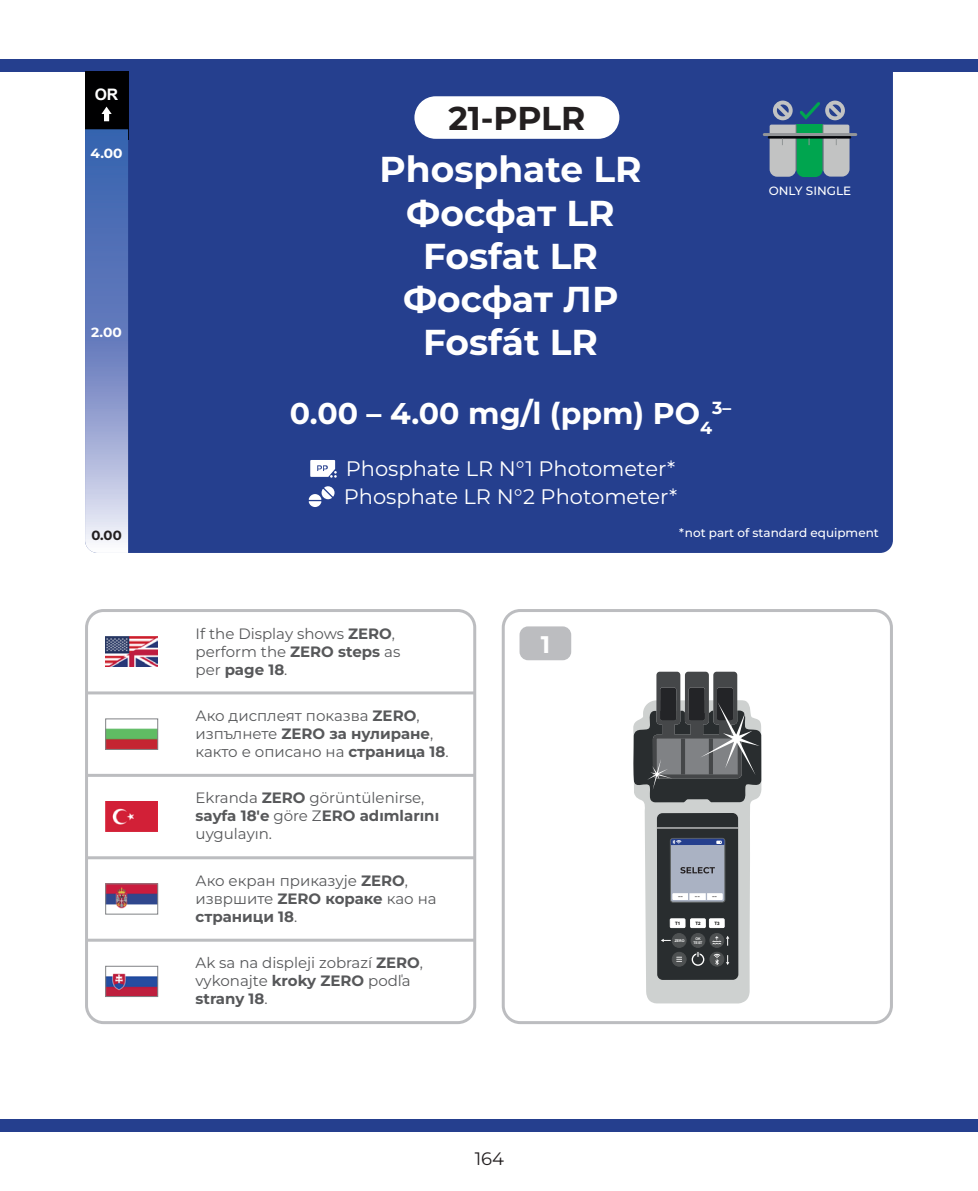
<style>
.page{position:relative;width:978px;height:1191px;background:#fff}
.page>*{position:absolute;margin:0;border:0;box-sizing:border-box;transform-origin:0 0}
.t1{font:700 36px "Montserrat";color:#fff}
.Text{font:700 33px "Montserrat";letter-spacing:-.005em;color:#231f20}
.t2{font:700 30px "Montserrat";color:#fff}
.Text-2{font:700 24px "Montserrat";color:#fff}
.t3{font:21px "Montserrat";color:#fff}
.t4{font:18px "Montserrat";color:#231f20}
.t5{font:700 17.4px "Montserrat";color:#fff}
.t6{font:700 15.9px "Arial";color:#fff}
.Text-3{font:15px/18px "Montserrat";color:#57585a}
.Text-4{font:700 15px "Montserrat";color:#57585a}
.t7{font:700 13.2px "Montserrat";color:#fff;scale:1.04 1}
.t8{font:700 13.2px "Montserrat";color:#231f20}
.t9{font:500 12px "Montserrat";color:#fff}
.t10{font:8.1px "Myriad Pro";color:#231f20}
.t11{font:700 4.5px "Arial";color:#000001}
.t12{font:700 3.6px "Arial";letter-spacing:-.04em;color:#f7f8f7}
.t13{font:700 3.6px "Arial";color:#fff}
.s1{font-weight:700}
.s2{font-weight:400}
</style>
<div class="page">
<div style="left:0;top:60px;width:978px;height:12px;background:#253f8e"></div>
<div style="left:0;top:1119px;width:978px;height:12px;background:#253f8e"></div>
<div style="left:85px;top:71px;width:808px;height:482px;background:#253f8e"></div>
<div style="left:414px;top:96px;width:205px;height:43px;background:#fff;border-radius:21px"></div>
<div style="left:85px;top:609px;width:391px;height:415px;border:3px solid #bcbdc0;border-radius:17px"></div>
<div style="left:502px;top:609px;width:391px;height:415px;border:3px solid #bcbdc0;border-radius:17px"></div>
<div style="left:520px;top:626px;width:51px;height:34px;background:#bcbdc0;border-radius:9px"></div>
<svg style="left:309px;top:486px;width:26px;height:21px"></svg>
<div style="left:85px;top:72px;width:43px;height:68px;background:#000001"></div>
<svg style="left:101px;top:107px;width:11px;height:14px"></svg>
<svg style="left:85px;top:129px;width:43px;height:424px;background:#7c91c8"></svg>
<svg style="left:633px;top:671px;width:128px;height:332px"></svg>
<hr style="left:768px;top:136px;width:83px;height:3px;background:#06070b">
<hr style="left:763px;top:133px;width:94px;height:3px;background:#939598">
<svg style="left:770px;top:101px;width:80px;height:76px;background:#6a9495"></svg>
<svg style="left:310px;top:460px;width:27px;height:18px"></svg>
<img style="left:107px;top:728px;width:49px;height:20px">
<div style="left:105px;top:718px;width:53px;height:32px;border:1px solid #808285"></div>
<img style="left:106px;top:636px;width:52px;height:31px">
<img style="left:106px;top:801px;width:52px;height:30px">
<img style="left:107px;top:973px;width:49px;height:22px">
<div style="left:105px;top:966px;width:53px;height:31px;border:1px solid #808285"></div>
<img style="left:107px;top:885px;width:49px;height:24px">
<div style="left:105px;top:883px;width:53px;height:31px;border:1px solid #808285"></div>
<hr style="left:86px;top:691px;width:389px;height:3px;background:#bcbdc0">
<hr style="left:86px;top:774px;width:389px;height:3px;background:#bcbdc0">
<hr style="left:86px;top:856px;width:389px;height:3px;background:#bcbdc0">
<hr style="left:86px;top:938px;width:389px;height:3px;background:#bcbdc0">
<p class="t6" style="left:95px;top:83px;width:25px">OR</p>
<p class="t6" style="left:92px;top:137px;width:30px">20.0</p>
<p class="t7" style="left:91px;top:144px;width:32px">4.00</p>
<p class="t7" style="left:91px;top:322px;width:31px">2.00</p>
<p class="t8" style="left:91px;top:526px;width:32px">0.00</p>
<p class="Text" style="left:448px;top:94px;width:138px">21-PPLR</p>
<p class="t1" style="left:379px;top:143px;width:264px">Phosphate LR</p>
<p class="t1" style="left:406px;top:187px;width:210px">Фосфат LR</p>
<p class="t1" style="left:423px;top:230px;width:177px">Fosfat LR</p>
<p class="t1" style="left:403px;top:273px;width:217px">Фосфат ЛР</p>
<p class="t1" style="left:423px;top:316px;width:177px">Fosfát LR</p>
<p class="t2" style="left:290px;top:391px;width:424px">0.00 – 4.00 mg/l (ppm) PO<sub>4</sub></p>
<p class="t5" style="left:712px;top:395px;width:21px">3–</p>
<p class="t3" style="left:346px;top:454px;width:331px">Phosphate LR N°1 Photometer*</p>
<p class="t3" style="left:344px;top:482px;width:335px">Phosphate LR N°2 Photometer*</p>
<p class="t9" style="left:769px;top:182px;width:84px">ONLY SINGLE</p>
<p class="Text-3" style="left:196px;top:624px;width:206px">If the Display shows <span class="s1">ZERO</span>, perform the <span class="s1">ZERO steps</span> as</p>
<p class="Text-4" style="left:196px;top:658px;width:93px"><span class="s2">per</span> page 18<span class="s2">.</span></p>
<p class="Text-3" style="left:196px;top:706px;width:254px">Ако дисплеят показва <span class="s1">ZERO</span>, изпълнете <span class="s1">ZERO за нулиране</span>, както е описано на <span class="s1">страница 18</span>.</p>
<p class="Text-3" style="left:196px;top:788px;width:245px">Ekranda <span class="s1">ZERO</span> görüntülenirse, <span class="s1">sayfa 18'e</span> göre Z<span class="s1">ERO adımlarını </span>uygulayın.</p>
<p class="Text-3" style="left:196px;top:871px;width:242px">Ако екран приказује <span class="s1">ZERO</span>, извршите <span class="s1">ZERO кораке</span> као на <span class="s1">страници 18</span>.</p>
<p class="Text-3" style="left:196px;top:953px;width:229px">Ak sa na displeji zobrazí <span class="s1">ZERO</span>, vykonajte <span class="s1">kroky ZERO</span> podľa <span class="s1">strany 18</span>.</p>
<p class="Text-2" style="left:541px;top:626px;width:11px">1</p>
<p class="t4" style="left:475px;top:1146px;width:31px">164</p>
<p class="t9" style="left:679px;top:524px;width:201px">*not part of standard equipment</p>
<p class="t10" style="left:678px;top:891px;width:6px">--</p>
<p class="t10" style="left:695px;top:891px;width:6px">--</p>
<p class="t10" style="left:712px;top:891px;width:6px">--</p>
<p class="t11" style="left:675px;top:920px;width:7px">T1</p>
<p class="t11" style="left:695px;top:920px;width:7px">T2</p>
<p class="t11" style="left:714px;top:920px;width:7px">T3</p>
<p class="t12" style="left:694px;top:940px;width:10px">TEST</p>
<p class="t12" style="left:695px;top:936px;width:7px">OK</p>
<p class="t13" style="left:675px;top:938px;width:11px">ZERO</p>
</div>
